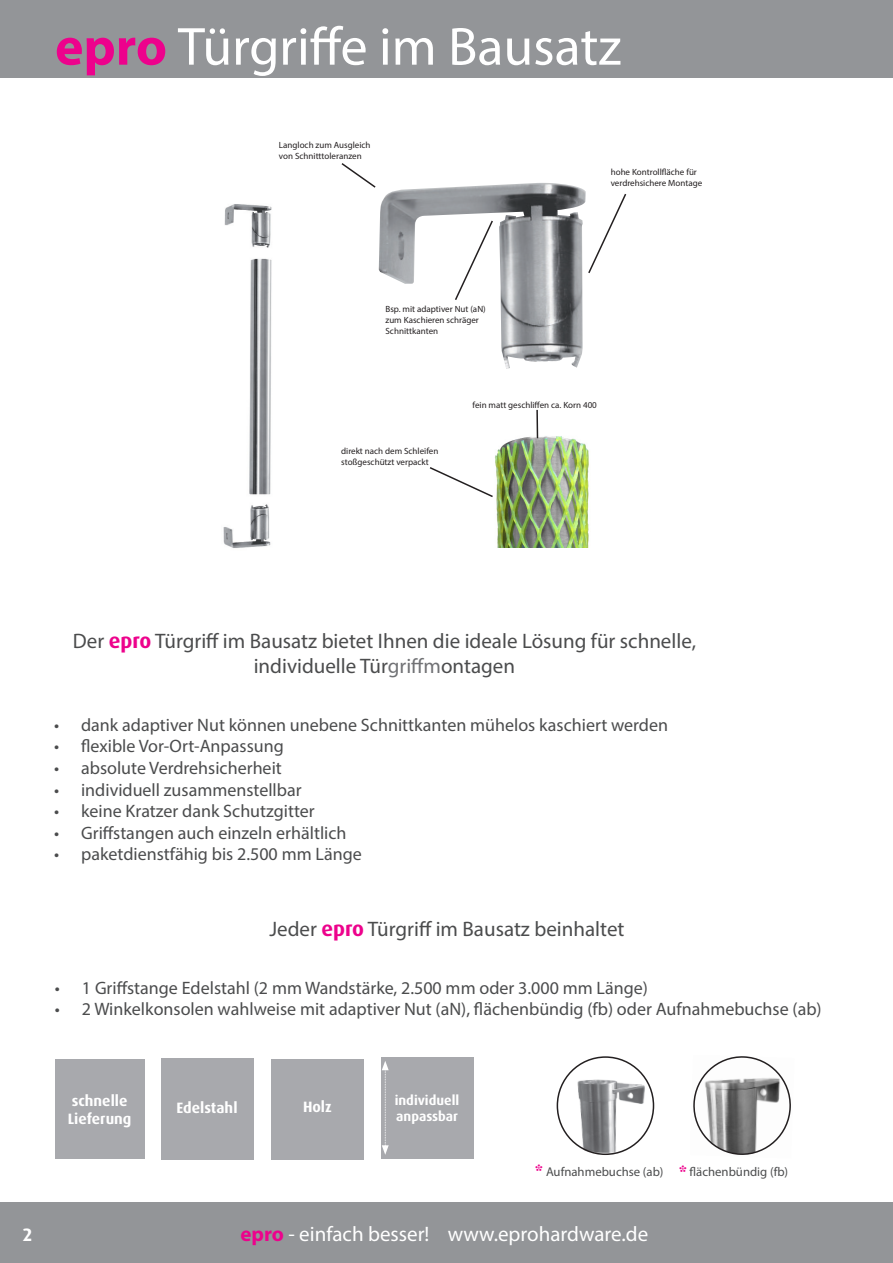
<style>
.page{position:relative;width:893px;height:1263px;background:#fff}
.page>*{position:absolute;margin:0;border:0;box-sizing:border-box;transform-origin:0 0}
.t1{font:54px "Myriad Pro";color:#fff}
.t2{font:21px "Myriad Pro";color:#4b4c4d}
.t3{font:21px "Myriad Pro";color:#fff}
.t4{font:18px "Myriad Pro";color:#4b4c4d}
.t5{font:700 18px "Dax Pro";color:#ed028c}
.t6{font:700 18px "Dax Pro";color:#fff}
.t7{font:700 15px "Dax Pro";color:#fff}
.t8{font:700 13.5px "Dax Pro";color:#fff}
.t9{font:12.75px "Myriad Pro";color:#4b4c4d}
.t10{font:9px/10.8px "Myriad Pro";color:#231f20}
.s1{font-weight:700;color:#ed028c}
.s2{font-family:"Dax Pro";font-weight:700;color:#ed028c}
.s3{color:#717275}
</style>
<div class="page">
<div style="left:55px;top:1060px;width:89px;height:99px;background:#a8a9ad"></div>
<div style="left:162px;top:1059px;width:92px;height:101px;background:#a8a9ad"></div>
<div style="left:381px;top:1057px;width:92px;height:102px;background:#a8a9ad"></div>
<svg style="left:382px;top:1061px;width:7px;height:94px"></svg>
<div style="left:271px;top:1059px;width:93px;height:101px;background:#a8a9ad"></div>
<div style="left:0;top:1202px;width:893px;height:61px;background:#939598"></div>
<div style="left:0;top:0;width:893px;height:77px;background:#939598"></div>
<svg style="left:693px;top:1056px;width:98px;height:99px"></svg>
<img style="left:556px;top:1056px;width:99px;height:99px">
<div style="left:557px;top:1056px;width:97px;height:99px;border:2px solid #231f20;border-radius:50%"></div>
<img style="left:223px;top:204px;width:49px;height:344px">
<img style="left:379px;top:183px;width:207px;height:186px">
<svg style="left:454px;top:219px;width:40px;height:83px"></svg>
<svg style="left:341px;top:163px;width:35px;height:25px"></svg>
<img style="left:495px;top:423px;width:94px;height:125px">
<svg style="left:429px;top:467px;width:64px;height:30px"></svg>
<hr style="left:536px;top:410px;width:2px;height:28px;background:#231f20">
<svg style="left:588px;top:194px;width:39px;height:80px"></svg>
<p class="t1" style="left:55px;top:13px;width:568px"><span class="s1">epro</span> Türgriffe im Bausatz</p>
<p class="t10" style="left:279px;top:140px;width:93px">Langloch zum Ausgleich von Schnitttoleranzen</p>
<p class="t10" style="left:611px;top:166px;width:93px">hohe Kontrollfläche für verdrehsichere Montage</p>
<p class="t10" style="left:385px;top:304px;width:102px">Bsp. mit adaptiver Nut (aN)</p>
<p class="t10" style="left:385px;top:315px;width:95px">zum Kaschieren schräger</p>
<p class="t10" style="left:385px;top:325px;width:54px">Schnittkanten</p>
<p class="t10" style="left:341px;top:445px;width:99px">direkt nach dem Schleifen stoßgeschützt verpackt</p>
<p class="t10" style="left:473px;top:399px;width:126px">fein matt geschliffen ca. Korn 400</p>
<p class="t2" style="left:73px;top:628px;width:625px">Der <span class="s2">epro</span> Türgriff im Bausatz bietet Ihnen die ideale Lösung für schnelle,</p>
<p class="t2" style="left:254px;top:653px;width:263px">individuelle Tür<span class="s3">griffm</span>ontagen</p>
<p class="t4" style="left:54px;top:714px;width:615px">• dank adaptiver Nut können unebene Schnittkanten mühelos kaschiert werden</p>
<p class="t4" style="left:54px;top:735px;width:231px">• flexible Vor-Ort-Anpassung</p>
<p class="t4" style="left:54px;top:757px;width:229px">• absolute Verdrehsicherheit</p>
<p class="t4" style="left:54px;top:778px;width:249px">• individuell zusammenstellbar</p>
<p class="t4" style="left:54px;top:800px;width:262px">• keine Kratzer dank Schutzgitter</p>
<p class="t4" style="left:54px;top:822px;width:294px">• Griffstangen auch einzeln erhältlich</p>
<p class="t4" style="left:54px;top:843px;width:309px">• paketdienstfähig bis 2.500 mm Länge</p>
<p class="t2" style="left:269px;top:916px;width:357px">Jeder <span class="s2">epro</span> Türgriff im Bausatz beinhaltet</p>
<p class="t4" style="left:55px;top:976px;width:594px">• 1 Griffstange Edelstahl (2 mm Wandstärke, 2.500 mm oder 3.000 mm Länge)</p>
<p class="t4" style="left:55px;top:998px;width:768px">• 2 Winkelkonsolen wahlweise mit adaptiver Nut (aN), flächenbündig (fb) oder Aufnahmebuchse (ab)</p>
<p class="t7" style="left:72px;top:1091px;width:57px">schnelle</p>
<p class="t7" style="left:68px;top:1109px;width:65px">Lieferung</p>
<p class="t6" style="left:23px;top:1223px;width:11px">2</p>
<p class="t7" style="left:176px;top:1098px;width:63px">Edelstahl</p>
<p class="t7" style="left:303px;top:1097px;width:30px">Holz</p>
<p class="t8" style="left:395px;top:1091px;width:66px">individuell</p>
<p class="t8" style="left:396px;top:1107px;width:63px">anpassbar</p>
<p class="t5" style="left:535px;top:1162px;width:10px">*</p>
<p class="t5" style="left:679px;top:1163px;width:10px">*</p>
<p class="t9" style="left:546px;top:1164px;width:119px">Aufnahmebuchse (ab)</p>
<p class="t9" style="left:690px;top:1164px;width:100px">flächenbündig (fb)</p>
<p class="t3" style="left:241px;top:1220px;width:190px"><span class="s1">epro</span> - einfach besser!</p>
<p class="t3" style="left:448px;top:1220px;width:202px">www.eprohardware.de</p>
</div>
